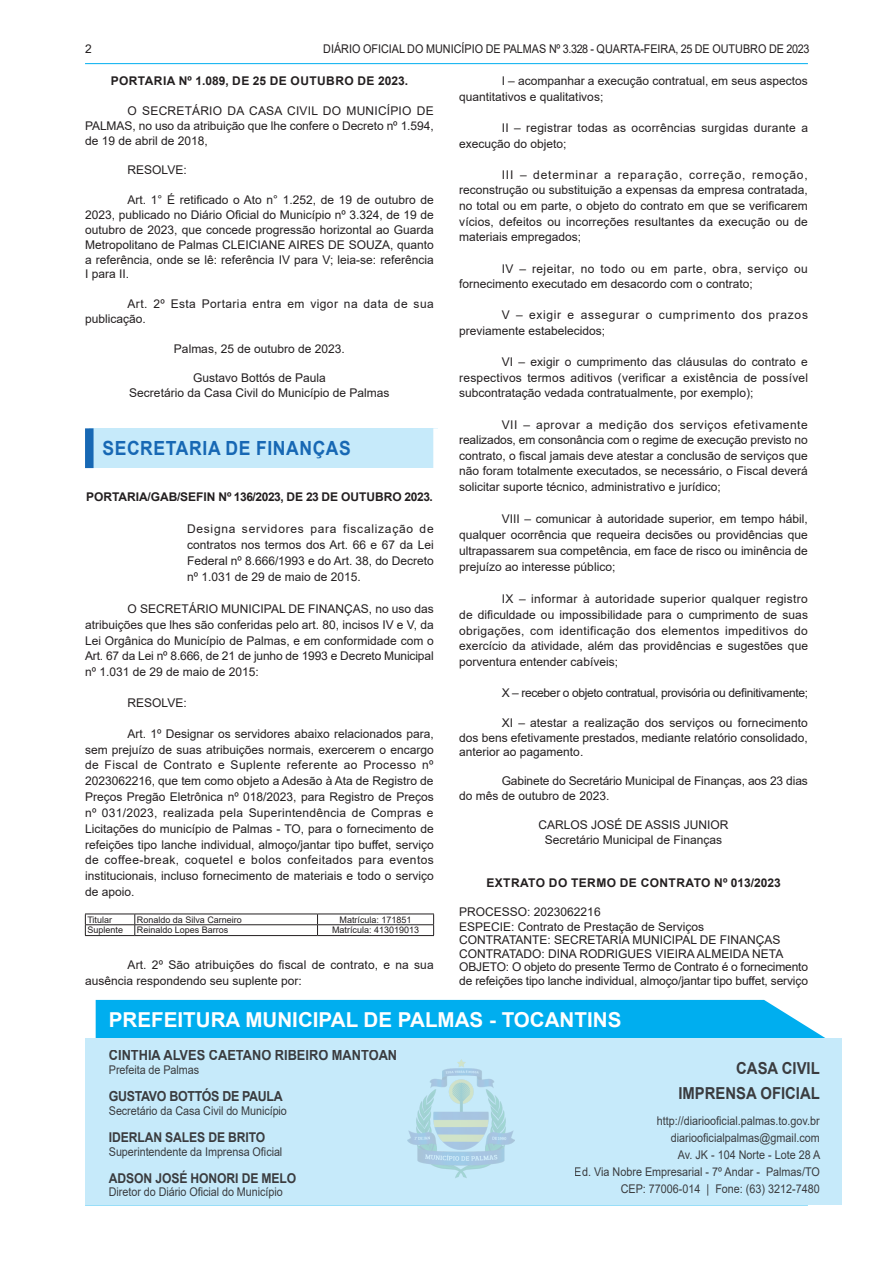
<style>
.page{position:relative;width:893px;height:1263px;background:#fff}
.page>*{position:absolute;margin:0;border:0;box-sizing:border-box;transform-origin:0 0}
.t1{font:700 20.55px "Arial";color:#fff}
.CHANCELA{font:700 19.5px "Arial";letter-spacing:.035em;color:#1768b4;scale:.9 1}
.t2{font:700 16.5px/25.7px "Arial";color:#231f20;text-align:right;scale:.9 1}
.t3{font:700 14.25px "Arial";color:#231f20;scale:.9 1}
.t4{font:700 13.8px "Arial";letter-spacing:-.025em;color:#231f20;scale:.9 1}
.t5{font:700 13.5px "Arial";letter-spacing:-.01em;color:#231f20;scale:.9 1}
.TEXTO{font:12px/15.8px "Arial";color:#231f20;text-align:justify}
.TEXTO-2{font:12px/17.1px "Arial";color:#231f20;text-align:right;scale:.9 1}
.SEM_PARAGRAFO{font:12px/13.5px "Arial";color:#231f20}
.ASSINATURA{font:12px "Arial";color:#231f20}
.EMENTA{font:12px/15.9px "Arial";color:#231f20;text-align:justify}
.TITULO{font:700 12px "Arial";letter-spacing:.035em;color:#231f20}
.TEXTO-3{font:12px/15.6px "Arial";letter-spacing:.055em;color:#231f20}
.TEXTO-4{font:12px/15.6px "Arial";letter-spacing:.02em;color:#231f20}
.TEXTO-5{font:12px "Arial";letter-spacing:-.025em;color:#231f20}
.TEXTO-6{font:12px/14.9px "Arial";letter-spacing:.035em;color:#231f20}
.TITULO-2{font:700 12px "Arial";color:#231f20}
.SEM_PARAGRAFO-2{font:9px "Arial";color:#231f20}
</style>
<div class="page">
<hr style="left:85px;top:63px;width:723px;height:1px;background:#00aeef">
<hr style="left:85px;top:1204px;width:723px;height:1px;background:#00aeef">
<div style="left:96px;top:1000px;width:729px;height:38px;background:#00aeef"></div>
<div style="left:85px;top:1038px;width:757px;height:166px;background:#c6eafa"></div>
<img style="left:408px;top:1060px;width:106px;height:118px">
<div style="left:89px;top:428px;width:349px;height:40px;background:#c6eafa"></div>
<div style="left:85px;top:428px;width:9px;height:40px;background:#1768b4"></div>
<div style="left:433px;top:428px;width:9px;height:40px;background:#fff"></div>
<hr style="left:85px;top:914px;width:50px;height:1px;background:#231f20">
<hr style="left:135px;top:914px;width:183px;height:1px;background:#231f20">
<hr style="left:318px;top:914px;width:116px;height:1px;background:#231f20">
<hr style="left:85px;top:924px;width:50px;height:1px;background:#231f20">
<svg style="left:85px;top:914px;width:1px;height:21px"></svg>
<hr style="left:135px;top:924px;width:183px;height:1px;background:#231f20">
<svg style="left:134px;top:914px;width:1px;height:21px"></svg>
<hr style="left:318px;top:924px;width:116px;height:1px;background:#231f20">
<svg style="left:317px;top:914px;width:1px;height:21px"></svg>
<svg style="left:433px;top:914px;width:1px;height:21px"></svg>
<hr style="left:85px;top:935px;width:50px;height:1px;background:#231f20">
<hr style="left:135px;top:935px;width:183px;height:1px;background:#231f20">
<hr style="left:318px;top:935px;width:116px;height:1px;background:#231f20">
<p class="TEXTO" style="left:85px;top:41px;width:8px">2</p>
<p class="TEXTO-2" style="left:323px;top:40px;width:542px">DIÁRIO OFICIAL DO MUNICÍPIO DE PALMAS Nº 3.328 - QUARTA-FEIRA, 25 DE OUTUBRO DE 2023</p>
<p class="TITULO" style="left:111px;top:73px;width:299px">PORTARIA Nº 1.089, DE 25 DE OUTUBRO DE 2023.</p>
<p class="TEXTO" style="left:85px;top:103px;width:350px;line-height:14.9px;text-indent:43px">O SECRETÁRIO DA CASA CIVIL DO MUNICÍPIO DE PALMAS, no uso da atribuição que lhe confere o Decreto nº 1.594, de 19 de abril de 2018,</p>
<p class="TEXTO" style="left:128px;top:162px;width:61px">RESOLVE:</p>
<p class="TEXTO" style="left:85px;top:192px;width:350px;line-height:14.9px;text-indent:43px">Art. 1° É retificado o Ato n° 1.252, de 19 de outubro de 2023, publicado no Diário Oficial do Município nº 3.324, de 19 de outubro de 2023, que concede progressão horizontal ao Guarda Metropolitano de Palmas CLEICIANE AIRES DE SOUZA, quanto a referência, onde se lê: referência IV para V; leia-se: referência I para II.</p>
<p class="TEXTO-6" style="left:85px;top:296px;width:350px;text-indent:43px">Art. 2º Esta Portaria entra em vigor na data de sua publicação.</p>
<p class="ASSINATURA" style="left:174px;top:340px;width:172px">Palmas, 25 de outubro de 2023.</p>
<p class="ASSINATURA" style="left:193px;top:370px;width:134px">Gustavo Bottós de Paula</p>
<p class="ASSINATURA" style="left:129px;top:385px;width:262px">Secretário da Casa Civil do Município de Palmas</p>
<p class="CHANCELA" style="left:102px;top:435px;width:278px">SECRETARIA DE FINANÇAS</p>
<p class="TITULO-2" style="left:86px;top:489px;width:348px">PORTARIA/GAB/SEFIN Nº 136/2023, DE 23 DE OUTUBRO 2023.</p>
<p class="EMENTA" style="left:187px;top:521px;width:248px">Designa servidores para fiscalização de contratos nos termos dos Art. 66 e 67 da Lei Federal nº 8.666/1993 e do Art. 38, do Decreto nº 1.031 de 29 de maio de 2015.</p>
<p class="TEXTO" style="left:85px;top:600px;width:350px;text-indent:43px">O SECRETÁRIO MUNICIPAL DE FINANÇAS, no uso das atribuições que lhes são conferidas pelo art. 80, incisos IV e V, da Lei Orgânica do Município de Palmas, e em conformidade com o Art. 67 da Lei nº 8.666, de 21 de junho de 1993 e Decreto Municipal nº 1.031 de 29 de maio de 2015:</p>
<p class="TEXTO" style="left:128px;top:695px;width:61px">RESOLVE:</p>
<p class="TEXTO" style="left:85px;top:726px;width:350px;text-indent:43px">Art. 1º Designar os servidores abaixo relacionados para, sem prejuízo de suas atribuições normais, exercerem o encargo de Fiscal de Contrato e Suplente referente ao Processo nº 2023062216, que tem como objeto a Adesão à Ata de Registro de Preços Pregão Eletrônica nº 018/2023, para Registro de Preços nº 031/2023, realizada pela Superintendência de Compras e Licitações do município de Palmas - TO, para o fornecimento de refeições tipo lanche individual, almoço/jantar tipo buffet, serviço de coffee-break, coquetel e bolos confeitados para eventos institucionais, incluso fornecimento de materiais e todo o serviço de apoio.</p>
<p class="SEM_PARAGRAFO-2" style="left:87px;top:913px;width:26px">Titular</p>
<p class="SEM_PARAGRAFO-2" style="left:137px;top:913px;width:107px">Ronaldo da Silva Carneiro</p>
<p class="SEM_PARAGRAFO-2" style="left:340px;top:913px;width:74px">Matrícula: 171851</p>
<p class="SEM_PARAGRAFO-2" style="left:87px;top:924px;width:37px">Suplente</p>
<p class="SEM_PARAGRAFO-2" style="left:137px;top:924px;width:93px">Reinaldo Lopes Barros</p>
<p class="SEM_PARAGRAFO-2" style="left:332px;top:924px;width:89px">Matrícula: 413019013</p>
<p class="TEXTO" style="left:85px;top:957px;width:350px;text-indent:43px">Art. 2º São atribuições do fiscal de contrato, e na sua ausência respondendo seu suplente por:</p>
<p class="TEXTO" style="left:459px;top:73px;width:350px;text-indent:43px">I – acompanhar a execução contratual, em seus aspectos quantitativos e qualitativos;</p>
<p class="TEXTO-4" style="left:459px;top:120px;width:350px;text-indent:43px">II – registrar todas as ocorrências surgidas durante a execução do objeto;</p>
<p class="TEXTO" style="left:459px;top:167px;width:350px;text-indent:43px">III – determinar a reparação, correção, remoção, reconstrução ou substituição a expensas da empresa contratada, no total ou em parte, o objeto do contrato em que se verificarem vícios, defeitos ou incorreções resultantes da execução ou de materiais empregados;</p>
<p class="TEXTO" style="left:459px;top:260px;width:350px;text-indent:43px">IV – rejeitar, no todo ou em parte, obra, serviço ou fornecimento executado em desacordo com o contrato;</p>
<p class="TEXTO-3" style="left:459px;top:307px;width:350px;text-indent:43px">V – exigir e assegurar o cumprimento dos prazos previamente estabelecidos;</p>
<p class="TEXTO" style="left:459px;top:354px;width:350px;text-indent:43px">VI – exigir o cumprimento das cláusulas do contrato e respectivos termos aditivos (verificar a existência de possível subcontratação vedada contratualmente, por exemplo);</p>
<p class="TEXTO" style="left:459px;top:416px;width:350px;text-indent:43px">VII – aprovar a medição dos serviços efetivamente realizados, em consonância com o regime de execução previsto no contrato, o fiscal jamais deve atestar a conclusão de serviços que não foram totalmente executados, se necessário, o Fiscal deverá solicitar suporte técnico, administrativo e jurídico;</p>
<p class="TEXTO" style="left:459px;top:510px;width:350px;line-height:16.2px;text-indent:43px">VIII – comunicar à autoridade superior, em tempo hábil, qualquer ocorrência que requeira decisões ou providências que ultrapassarem sua competência, em face de risco ou iminência de prejuízo ao interesse público;</p>
<p class="TEXTO" style="left:459px;top:591px;width:350px;text-indent:43px">IX – informar à autoridade superior qualquer registro de dificuldade ou impossibilidade para o cumprimento de suas obrigações, com identificação dos elementos impeditivos do exercício da atividade, além das providências e sugestões que porventura entender cabíveis;</p>
<p class="TEXTO-5" style="left:502px;top:684px;width:308px">X – receber o objeto contratual, provisória ou definitivamente;</p>
<p class="TEXTO" style="left:459px;top:715px;width:350px;line-height:14.7px;text-indent:43px">XI – atestar a realização dos serviços ou fornecimento dos bens efetivamente prestados, mediante relatório consolidado, anterior ao pagamento.</p>
<p class="TEXTO" style="left:459px;top:774px;width:350px;line-height:14.5px;text-indent:43px">Gabinete do Secretário Municipal de Finanças, aos 23 dias do mês de outubro de 2023.</p>
<p class="ASSINATURA" style="left:539px;top:816px;width:192px">CARLOS JOSÉ DE ASSIS JUNIOR</p>
<p class="ASSINATURA" style="left:545px;top:831px;width:179px">Secretário Municipal de Finanças</p>
<p class="TITULO" style="left:486px;top:875px;width:296px">EXTRATO DO TERMO DE CONTRATO Nº 013/2023</p>
<p class="SEM_PARAGRAFO" style="left:459px;top:905px;width:143px">PROCESSO: 2023062216</p>
<p class="SEM_PARAGRAFO" style="left:459px;top:920px;width:246px">ESPECIE: Contrato de Prestação de Serviços</p>
<p class="SEM_PARAGRAFO" style="left:459px;top:933px;width:323px">CONTRATANTE: SECRETARIA MUNICIPAL DE FINANÇAS</p>
<p class="SEM_PARAGRAFO" style="left:459px;top:947px;width:326px">CONTRATADO: DINA RODRIGUES VIEIRA ALMEIDA NETA</p>
<p class="SEM_PARAGRAFO" style="left:459px;top:960px;width:350px">OBJETO: O objeto do presente Termo de Contrato é o fornecimento de refeições tipo lanche individual, almoço/jantar tipo buffet, serviço</p>
<p class="t1" style="left:109px;top:1005px;width:514px">PREFEITURA MUNICIPAL DE PALMAS - TOCANTINS</p>
<p class="t3" style="left:109px;top:1045px;width:322px">CINTHIA ALVES CAETANO RIBEIRO MANTOAN</p>
<p class="TEXTO-2" style="left:109px;top:1061px;width:102px">Prefeita de Palmas</p>
<p class="t4" style="left:109px;top:1086px;width:195px">GUSTAVO BOTTÓS DE PAULA</p>
<p class="TEXTO-2" style="left:109px;top:1102px;width:199px">Secretário da Casa Civil do Município</p>
<p class="t5" style="left:109px;top:1128px;width:175px">IDERLAN SALES DE BRITO</p>
<p class="TEXTO-2" style="left:109px;top:1143px;width:194px">Superintendente da Imprensa Oficial</p>
<p class="t5" style="left:109px;top:1168px;width:210px">ADSON JOSÉ HONORI DE MELO</p>
<p class="TEXTO-2" style="left:109px;top:1183px;width:195px">Diretor do Diário Oficial do Município</p>
<h3 class="t2" style="left:678px;top:1055px;width:159px">CASA CIVIL<br>IMPRENSA OFICIAL</h3>
<p class="TEXTO-2" style="left:575px;top:1112px;width:274px">http://diariooficial.palmas.to.gov.br diariooficialpalmas@gmail.com<br>Av. JK - 104 Norte - Lote 28 A<br>Ed. Via Nobre Empresarial - 7º Andar - Palmas/TO CEP: 77006-014 | Fone: (63) 3212-7480</p>
</div>
